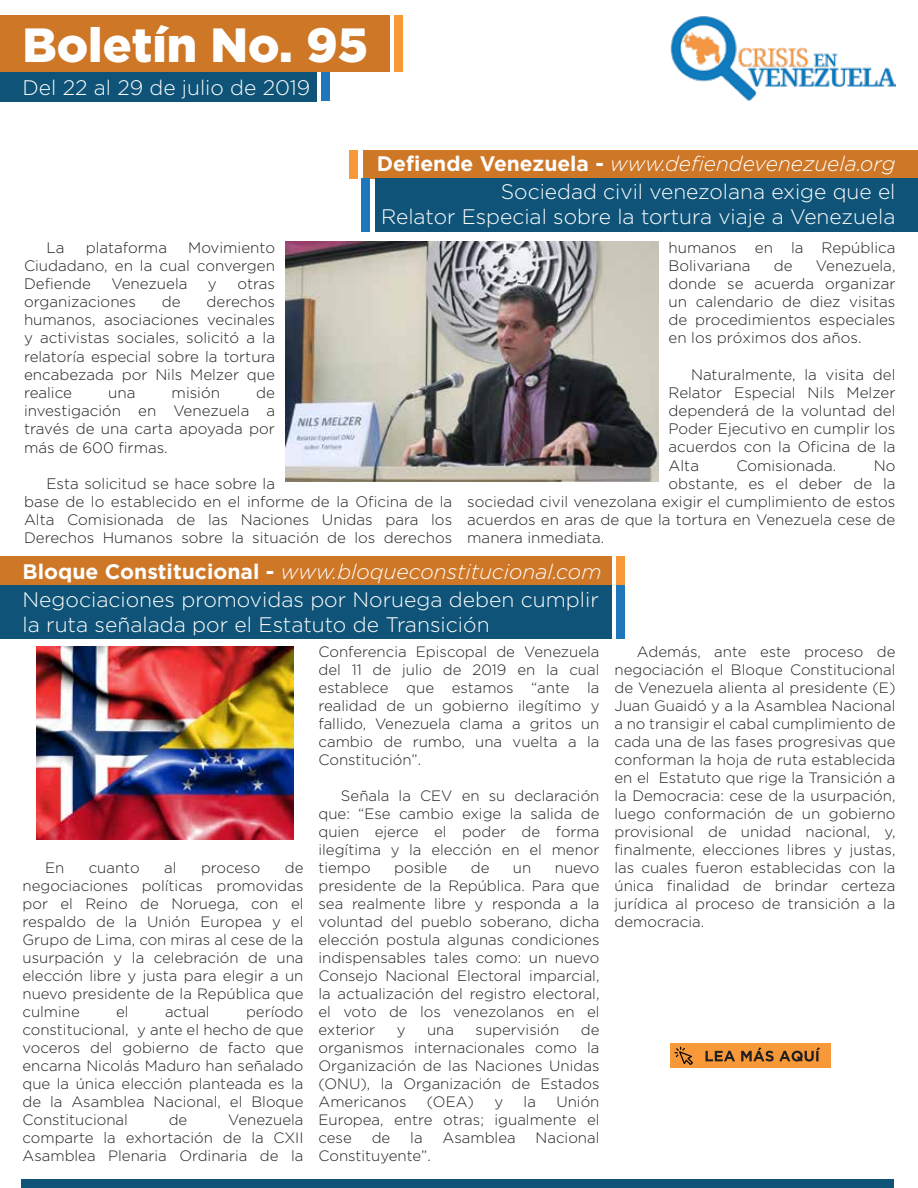
<style>
.page{position:relative;width:918px;height:1188px;background:#fff}
.page>*{position:absolute;margin:0;border:0;box-sizing:border-box;transform-origin:0 0}
.t1{font:900 48px "Gotham";color:#fff}
.t2{font:300 21px/25.2px "Gotham";color:#fff}
.t3{font:italic 300 21px "Gotham";color:#fff}
.t4{font:300 15.15px/18.1px "Gotham";color:#231f20;text-align:justify}
.t5{font:300 15px/18px "Gotham";color:#231f20;text-align:justify}
.s1{font-weight:700}
.s2{font-style:italic}
.s3{font-weight:700;font-style:normal}
</style>
<div class="page">
<div style="left:0;top:15px;width:390px;height:57px;background:#ce7727"></div>
<div style="left:394px;top:15px;width:10px;height:57px;background:#f89939"></div>
<div style="left:0;top:72px;width:316px;height:29px;background:#0f5478"></div>
<div style="left:321px;top:72px;width:9px;height:28px;background:#1f77bb"></div>
<img style="left:670px;top:16px;width:225px;height:84px">
<div style="left:21px;top:1179px;width:873px;height:9px;background:#0f5478"></div>
<div style="left:0;top:585px;width:612px;height:54px;background:#0f5478"></div>
<div style="left:616px;top:585px;width:10px;height:54px;background:#1f77bb"></div>
<div style="left:0;top:556px;width:612px;height:29px;background:#ce7727"></div>
<div style="left:616px;top:556px;width:10px;height:29px;background:#f89939"></div>
<img style="left:36px;top:646px;width:257px;height:194px">
<div style="left:363px;top:150px;width:555px;height:28px;background:#ce7727"></div>
<div style="left:350px;top:150px;width:8px;height:28px;background:#f89939"></div>
<div style="left:375px;top:178px;width:543px;height:54px;background:#0f5478"></div>
<div style="left:362px;top:178px;width:8px;height:54px;background:#1f77bb"></div>
<img style="left:286px;top:242px;width:372px;height:240px">
<div style="left:670px;top:1044px;width:160px;height:24px;background:#f89939"></div>
<svg style="left:674px;top:1047px;width:19px;height:18px"></svg>
<svg style="left:706px;top:1051px;width:29px;height:10px"></svg>
<svg style="left:741px;top:1047px;width:79px;height:15px"></svg>
<h1 class="t1" style="left:22px;top:17px;width:347px">Boletín No. 95</h1>
<h2 class="t2" style="left:22px;top:74px;width:289px">Del 22 al 29 de julio de 2019</h2>
<h2 class="t2" style="left:377px;top:149px;width:520px;line-height:28px;text-align:right"><span class="s1">Defiende Venezuela -</span> <span class="s2">www.defiendevenezuela.org<br></span>Sociedad civil venezolana exige que el</h2>
<h2 class="t2" style="left:381px;top:204px;width:516px">Relator Especial sobre la tortura viaje a Venezuela</h2>
<p class="t4" style="left:46px;top:238px;width:20px">La</p>
<p class="t4" style="left:86px;top:238px;width:83px">plataforma</p>
<p class="t4" style="left:24px;top:238px;width:253px;text-indent:164px">Movimiento Ciudadano, en la cual convergen Defiende</p>
<p class="t4" style="left:111px;top:274px;width:78px">Venezuela</p>
<p class="t4" style="left:208px;top:274px;width:10px">y</p>
<p class="t4" style="left:237px;top:274px;width:39px">otras</p>
<p class="t4" style="left:24px;top:292px;width:114px">organizaciones</p>
<p class="t4" style="left:162px;top:292px;width:20px">de</p>
<p class="t4" style="left:24px;top:292px;width:253px;text-indent:183px">derechos humanos, asociaciones vecinales y activistas sociales, solicitó a la relatoría especial sobre la tortura encabezada por Nils Melzer que realice</p>
<p class="t4" style="left:24px;top:383px;width:253px;text-indent:232px">de investigación en Venezuela a través de una carta apoyada por más de 600 firmas.</p>
<p class="t4" style="left:24px;top:474px;width:430px;text-align:left;text-indent:22px">Esta solicitud se hace sobre la<br>base de lo establecido en el informe de la Oficina de la Alta Comisionada de las Naciones Unidas para los Derechos Humanos sobre la situación de los derechos</p>
<p class="t4" style="left:108px;top:383px;width:29px">una</p>
<p class="t4" style="left:172px;top:383px;width:50px">misión</p>
<p class="t4" style="left:669px;top:238px;width:228px">humanos en la República<br>Bolivariana</p>
<p class="t4" style="left:669px;top:256px;width:228px;text-indent:147px">Venezuela, donde se acuerda organizar un calendario de diez visitas de procedimientos especiales en los próximos dos años.</p>
<p class="t4" style="left:669px;top:365px;width:228px;text-indent:22px">Naturalmente, la visita del Relator Especial Nils Melzer dependerá de la voluntad del Poder Ejecutivo en cumplir los acuerdos con la Oficina de la Alta</p>
<p class="t4" style="left:774px;top:256px;width:20px">de</p>
<p class="t4" style="left:736px;top:456px;width:102px">Comisionada.</p>
<p class="t4" style="left:874px;top:456px;width:23px">No</p>
<p class="t4" style="left:669px;top:474px;width:228px">obstante, es el deber de la</p>
<p class="t4" style="left:467px;top:492px;width:430px">sociedad civil venezolana exigir el cumplimiento de estos</p>
<p class="t4" style="left:467px;top:510px;width:430px">acuerdos en aras de que la tortura en Venezuela cese de</p>
<p class="t4" style="left:467px;top:529px;width:139px">manera inmediata.</p>
<h2 class="t3" style="left:22px;top:560px;width:580px"><span class="s3">Bloque Constitucional -</span> www.bloqueconstitucional.com</h2>
<h2 class="t2" style="left:22px;top:587px;width:578px">Negociaciones promovidas por Noruega deben cumplir la ruta señalada por el Estatuto de Transición</h2>
<p class="t5" style="left:22px;top:859px;width:283px;text-indent:262px">de negociaciones políticas promovidas por el Reino de Noruega, con el respaldo de la Unión Europea y el Grupo de Lima, con miras al cese de la usurpación y la celebración de una elección libre y justa para elegir a un nuevo presidente de la República que culmine</p>
<p class="t5" style="left:45px;top:859px;width:21px">En</p>
<p class="t5" style="left:89px;top:859px;width:52px">cuanto</p>
<p class="t5" style="left:164px;top:859px;width:14px">al</p>
<p class="t5" style="left:201px;top:859px;width:61px">proceso</p>
<p class="t5" style="left:22px;top:1003px;width:283px;text-indent:224px">período constitucional, y ante el hecho de que voceros del gobierno de facto que encarna Nicolás Maduro han señalado que la única elección planteada es la de la Asamblea Nacional, el Bloque Constitucional</p>
<p class="t5" style="left:116px;top:1003px;width:14px">el</p>
<p class="t5" style="left:165px;top:1003px;width:46px">actual</p>
<p class="t5" style="left:22px;top:1111px;width:283px;text-indent:206px">Venezuela comparte la exhortación de la CXII Asamblea Plenaria Ordinaria de la</p>
<p class="t5" style="left:169px;top:1111px;width:20px">de</p>
<p class="t5" style="left:318px;top:643px;width:283px">Conferencia Episcopal de Venezuela del 11 de julio de 2019 en la cual establece que estamos “ante la realidad de un gobierno ilegítimo y fallido, Venezuela clama a gritos un cambio de rumbo, una vuelta a la Constitución”.</p>
<p class="t5" style="left:318px;top:787px;width:283px;text-indent:22px">Señala la CEV en su declaración que: “Ese cambio exige la salida de quien ejerce el poder de forma ilegítima y la elección en el menor tiempo</p>
<p class="t5" style="left:394px;top:859px;width:55px">posible</p>
<p class="t5" style="left:471px;top:859px;width:20px">de</p>
<p class="t5" style="left:513px;top:859px;width:20px">un</p>
<p class="t5" style="left:318px;top:859px;width:283px;text-indent:236px">nuevo presidente de la República. Para que sea realmente libre y responda a la voluntad del pueblo soberano, dicha elección postula algunas condiciones indispensables tales como: un nuevo Consejo Nacional Electoral imparcial, la actualización del registro electoral, el voto de los venezolanos en el exterior</p>
<p class="t5" style="left:318px;top:1021px;width:283px;text-indent:262px">de organismos internacionales como la Organización de las Naciones Unidas (ONU), la Organización de Estados Americanos</p>
<p class="t5" style="left:397px;top:1021px;width:10px">y</p>
<p class="t5" style="left:427px;top:1021px;width:28px">una</p>
<p class="t5" style="left:476px;top:1021px;width:85px">supervisión</p>
<p class="t5" style="left:427px;top:1093px;width:49px">(OEA)</p>
<p class="t5" style="left:494px;top:1093px;width:10px">y</p>
<p class="t5" style="left:524px;top:1093px;width:14px">la</p>
<p class="t5" style="left:318px;top:1093px;width:283px;text-indent:238px">Unión Europea, entre otras; igualmente el cese</p>
<p class="t5" style="left:372px;top:1129px;width:20px">de</p>
<p class="t5" style="left:410px;top:1129px;width:14px">la</p>
<p class="t5" style="left:443px;top:1129px;width:75px">Asamblea</p>
<p class="t5" style="left:536px;top:1129px;width:65px">Nacional</p>
<p class="t5" style="left:318px;top:1147px;width:114px">Constituyente”.</p>
<p class="t5" style="left:614px;top:643px;width:283px;text-indent:22px">Además, ante este proceso de negociación el Bloque Constitucional de Venezuela alienta al presidente (E)<br>Juan Guaidó y a la Asamblea Nacional a no transigir el cabal cumplimiento de cada una de las fases progresivas que conforman la hoja de ruta establecida en el Estatuto que rige la Transición a la Democracia: cese de la usurpación, luego conformación de un gobierno provisional de unidad nacional, y, finalmente, elecciones libres y justas, las cuales fueron establecidas con la única finalidad de brindar certeza jurídica al proceso de transición a la democracia.</p>
</div>
